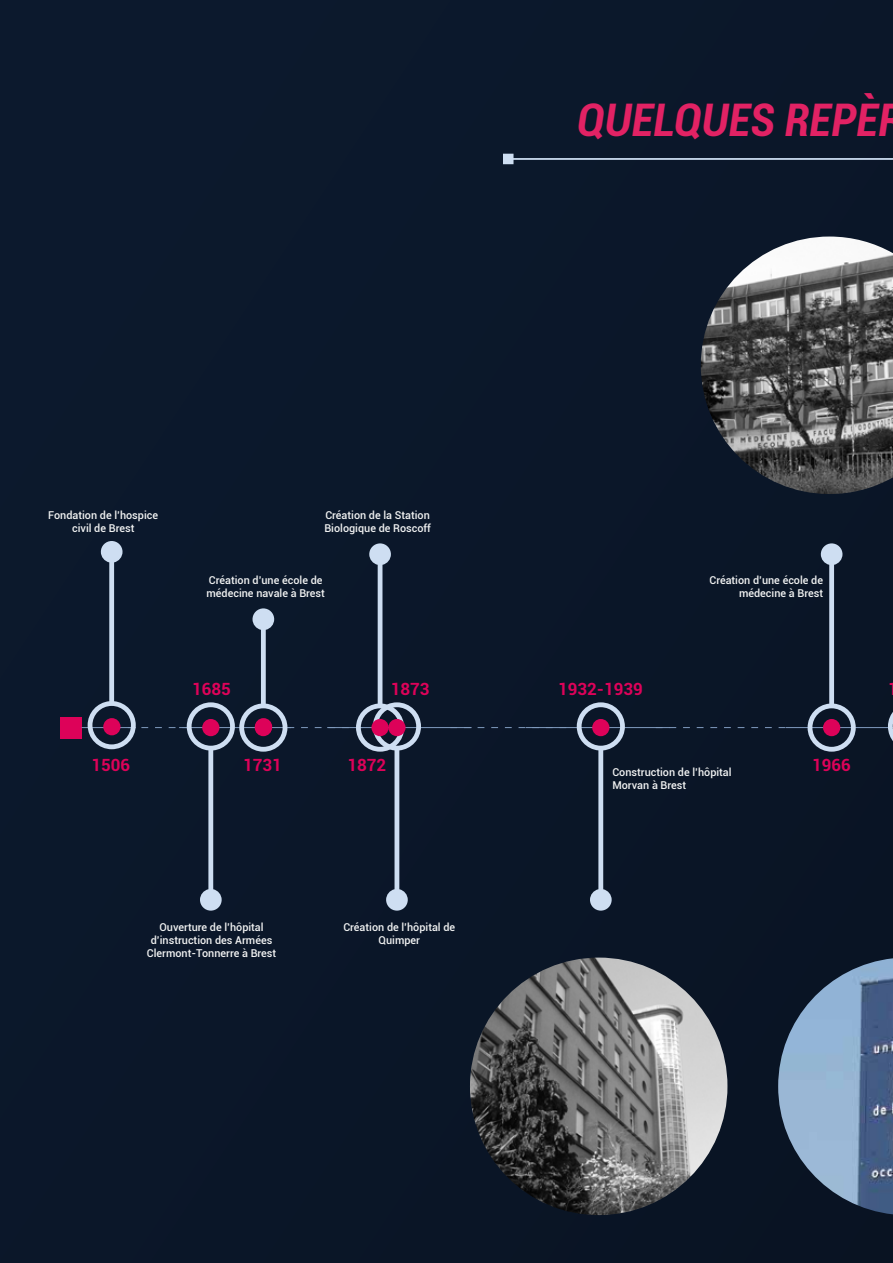
<style>
.page{position:relative;width:893px;height:1263px;background:#0b172a}
.page>*{position:absolute;margin:0;border:0;box-sizing:border-box;transform-origin:0 0}
.t1{font:italic 700 condensed 45px "Roboto";color:#e22264}
.t2{font:700 16.8px "Roboto";color:#dd0259}
.t3{font:500 10.8px/13px "Roboto";color:#f1f2f2}
</style>
<div class="page">
<svg style="left:503px;top:154px;width:390px;height:10px;background:#313e51"></svg>
<hr style="left:786px;top:727px;width:107px;height:1px;background:#809bbf">
<svg style="left:670px;top:727px;width:116px;height:1px"></svg>
<hr style="left:327px;top:727px;width:145px;height:1px;background:#809bbf">
<hr style="left:526px;top:727px;width:144px;height:1px;background:#809bbf">
<div style="left:60px;top:717px;width:22px;height:21px;background:#dd0259"></div>
<hr style="left:82px;top:727px;width:54px;height:1px;background:#809bbf">
<img style="left:470px;top:957px;width:257px;height:258px;border-radius:129px">
<img style="left:778px;top:958px;width:115px;height:256px">
<img style="left:701px;top:237px;width:192px;height:257px">
<div style="left:450px;top:702px;width:175px;height:209px;background:#0a1628"></div>
<svg style="left:888px;top:702px;width:5px;height:209px"></svg>
<svg style="left:808px;top:543px;width:48px;height:209px;background:#2e3448"></svg>
<svg style="left:88px;top:541px;width:333px;height:370px;background:#192437"></svg>
<h1 class="t1" style="left:577px;top:88px;width:328px">QUELQUES REPÈR</h1>
<p class="t3" style="left:48px;top:508px;width:111px;text-align:center">Fondation de l’hospice civil de Brest</p>
<h2 class="t2" style="left:91px;top:753px;width:40px">1506</h2>
<p class="t3" style="left:324px;top:508px;width:108px">Création de la Station<br>Biologique de Roscoff</p>
<p class="t3" style="left:207px;top:573px;width:120px">Création d’une école de médecine navale à Brest</p>
<h2 class="t2" style="left:192px;top:677px;width:40px">1685</h2>
<h2 class="t2" style="left:558px;top:677px;width:86px">1932-1939</h2>
<h2 class="t2" style="left:391px;top:677px;width:40px">1873</h2>
<p class="t3" style="left:709px;top:573px;width:115px;text-align:right">Création d’une école de médecine à Brest</p>
<h2 class="t2" style="left:243px;top:753px;width:40px">1731</h2>
<h2 class="t2" style="left:347px;top:753px;width:40px">1872</h2>
<p class="t3" style="left:612px;top:765px;width:121px">Construction de l’hôpital<br>Morvan à Brest</p>
<h2 class="t2" style="left:812px;top:753px;width:40px">1966</h2>
<h2 class="t2" style="left:888px;top:677px;width:11px">1</h2>
<p class="t3" style="left:147px;top:920px;width:131px;text-align:center">Ouverture de l’hôpital d’instruction des Armées<br>Clermont-Tonnerre à Brest</p>
<p class="t3" style="left:343px;top:920px;width:113px;text-align:center">Création de l’hôpital de<br>Quimper</p>
</div>
